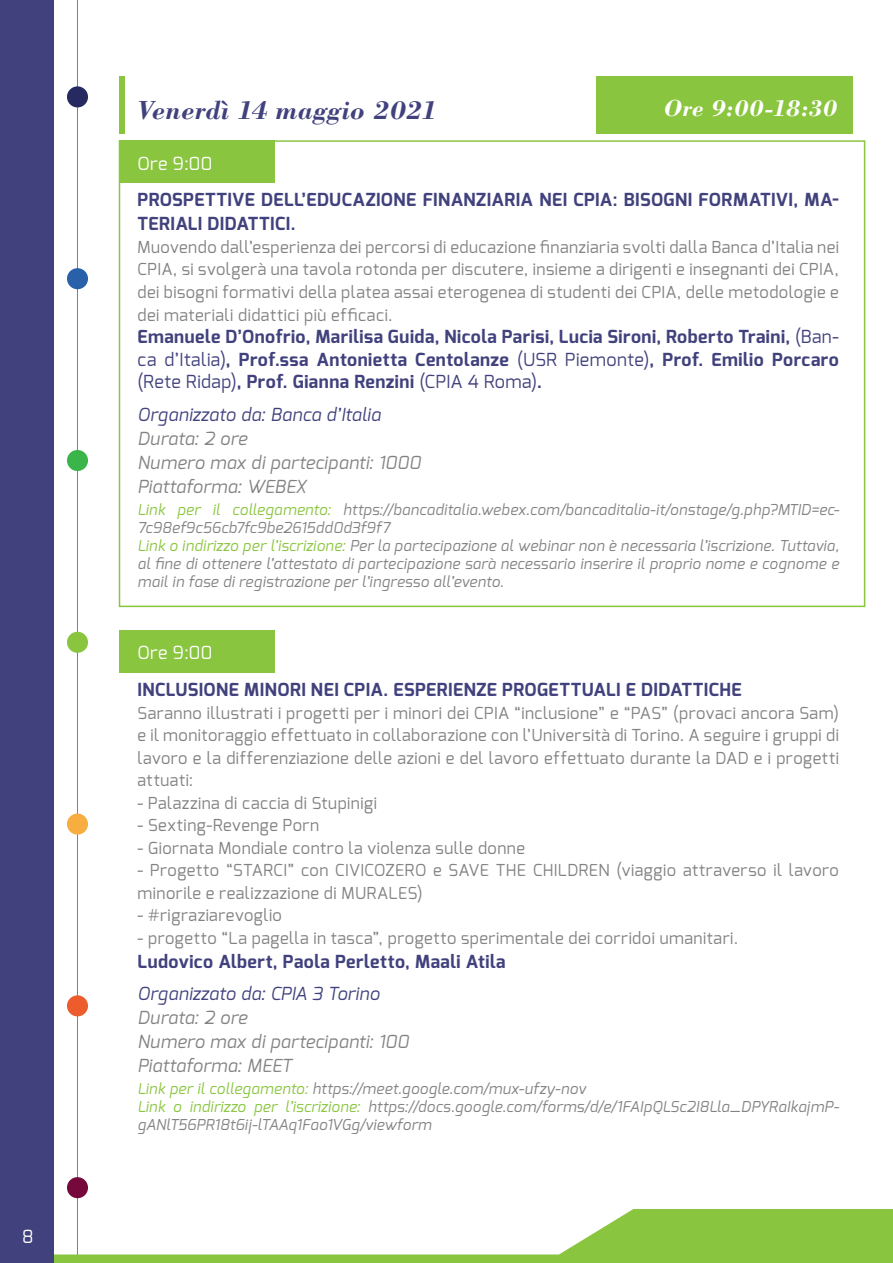
<style>
.page{position:relative;width:893px;height:1263px;background:#fff}
.page>*{position:absolute;margin:0;border:0;box-sizing:border-box;transform-origin:0 0}
.t1{font:italic 700 27px "Bodoni";letter-spacing:.005em;color:#41417d}
.t2{font:italic 700 24px "Bodoni";color:#fff}
.t3{font:700 18px/22.5px "Exo";letter-spacing:.025em;color:#41417d;text-align:justify}
.t4{font:italic 18px/24px "Exo";letter-spacing:.015em;color:#828282}
.t5{font:italic 18px "Exo";letter-spacing:.01em;color:#41417d}
.t6{font:18px "Exo";letter-spacing:.025em;color:#fff}
.t7{font:16.5px/22.5px "Exo";letter-spacing:.025em;color:#828282;text-align:justify}
.t8{font:italic 15px/18px "Exo";letter-spacing:.02em;color:#828282}
.s1{font-weight:400}
.s2{color:#8ac53f}
</style>
<div class="page">
<div style="left:119px;top:140px;width:156px;height:42px;background:#8ac53f"></div>
<div style="left:119px;top:630px;width:156px;height:42px;background:#8ac53f"></div>
<div style="left:596px;top:77px;width:257px;height:57px;background:#8ac53f"></div>
<div style="left:119px;top:77px;width:6px;height:57px;background:#8ac53f"></div>
<div style="left:119px;top:140px;width:746px;height:467px;border:2px solid #8ac53f"></div>
<hr style="left:77px;top:0;width:1px;height:1263px;background:#828282">
<div style="left:67px;top:1177px;width:21px;height:21px;background:#76093b;border-radius:50%"></div>
<div style="left:67px;top:995px;width:21px;height:21px;background:#ed5c2c;border-radius:50%"></div>
<div style="left:67px;top:813px;width:21px;height:22px;background:#f7ad3f;border-radius:50%"></div>
<div style="left:67px;top:632px;width:21px;height:21px;background:#8ac53f;border-radius:50%"></div>
<div style="left:67px;top:450px;width:21px;height:21px;background:#39b54a;border-radius:50%"></div>
<div style="left:67px;top:268px;width:21px;height:21px;background:#2860a9;border-radius:50%"></div>
<div style="left:67px;top:86px;width:21px;height:21px;background:#262a61;border-radius:50%"></div>
<svg style="left:54px;top:1209px;width:839px;height:54px"></svg>
<div style="left:0;top:0;width:54px;height:1263px;background:#41417d"></div>
<p class="t6" style="left:22px;top:1225px;width:13px">8</p>
<h1 class="t1" style="left:137px;top:93px;width:301px">Venerdì 14 maggio 2021</h1>
<h2 class="t2" style="left:664px;top:93px;width:175px">Ore 9:00-18:30</h2>
<p class="t6" style="left:137px;top:152px;width:76px">Ore 9:00</p>
<p class="t3" style="left:137px;top:189px;width:360px">Prospettive dell’educazione finanziaria</p>
<p class="t3" style="left:539px;top:189px;width:196px">nei CPIA: bisogni forma</p>
<p class="t3" style="left:760px;top:189px;width:80px">tivi, ma-</p>
<p class="t3" style="left:137px;top:213px;width:82px">teriali dida</p>
<p class="t3" style="left:248px;top:213px;width:49px">ttici .</p>
<p class="t7" style="left:137px;top:236px;width:703px">Muovendo dall’esperienza dei percorsi di educazione finanziaria svolti dalla Banca d’Italia nei CPIA, si svolgerà una tavola rotonda per discutere, insieme a dirigenti e insegnanti dei CPIA, dei bisogni formativi della platea assai eterogenea di studenti dei CPIA, delle metodologie e dei materiali didattici più efficaci.</p>
<p class="t3" style="left:137px;top:325px;width:703px">Emanuele D’Onofrio, Marilisa Guida, Nicola Parisi, Lucia Sironi, Roberto Traini, <span class="s1">(Ban&shy;ca d’Italia)</span>, Prof.ssa Antonietta Centolanze <span class="s1">(USR Piemonte)</span>, Prof. Emilio Porcaro <span class="s1">(Rete Ridap)</span>, Prof. Gianna Renzini <span class="s1">(CPIA 4 Roma)</span>.</p>
<p class="t5" style="left:137px;top:402px;width:245px">Organizzato da: Banca d’Italia</p>
<p class="t4" style="left:137px;top:426px;width:285px">Durata: 2 ore<br>Numero max di partecipanti: 1000<br>Piattaforma: Webex</p>
<p class="t8" style="left:137px;top:500px;width:703px"><span class="s2">Link per il collegamento:</span> https://bancaditalia.webex.com/bancaditalia-it/onstage/g.php?MTID=ec-7c98ef9c56cb7fc9be2615dd0d3f9f7<br><span class="s2">Link o indirizzo per l’iscrizione:</span> Per la partecipazione al webinar non è necessaria l’iscrizione. Tuttavia, al fine di ottenere l’attestato di partecipazione sarà necessario inserire il proprio nome e cognome e mail in fase di registrazione per l’ingresso all’evento.</p>
<p class="t6" style="left:137px;top:641px;width:76px">Ore 9:00</p>
<p class="t3" style="left:137px;top:678px;width:515px">Inclusione minori nei CPIA. Esperienze progettuali e dida</p>
<p class="t3" style="left:682px;top:678px;width:62px">ttiche</p>
<p class="t7" style="left:137px;top:701px;width:703px">Saranno illustrati i progetti per i minori dei CPIA “inclusione” e “PAS” (provaci ancora Sam) e il monitoraggio effettuato in collaborazione con l’Università di Torino. A seguire i gruppi di lavoro e la differenziazione delle azioni e del lavoro effettuato durante la DAD e i progetti attuati:</p>
<p class="t7" style="left:137px;top:791px;width:241px">- Palazzina di caccia di Stupinigi</p>
<p class="t7" style="left:137px;top:814px;width:183px">- Sexting-Revenge Porn</p>
<p class="t7" style="left:137px;top:836px;width:389px">- Giornata Mondiale contro la violenza sulle donne</p>
<p class="t7" style="left:137px;top:859px;width:703px">- Progetto “STARCI” con CIVICOZERO e SAVE THE CHILDREN (viaggio attraverso il lavoro minorile e realizzazione di MURALES)</p>
<p class="t7" style="left:137px;top:904px;width:146px">- #rigraziarevoglio</p>
<p class="t7" style="left:137px;top:926px;width:602px">- progetto “La pagella in tasca”, progetto sperimentale dei corridoi umanitari.</p>
<p class="t3" style="left:137px;top:950px;width:370px">Ludovico Albert, Paola Perletto, Maali Atila</p>
<p class="t5" style="left:137px;top:982px;width:244px">Organizzato da: CPIA 3 Torino</p>
<p class="t4" style="left:137px;top:1005px;width:273px">Durata: 2 ore<br>Numero max di partecipanti: 100<br>Piattaforma: MEET</p>
<p class="t8" style="left:137px;top:1080px;width:703px"><span class="s2">Link per il collegamento:</span> https://meet.google.com/mux-ufzy-nov<br><span class="s2">Link o indirizzo per l’iscrizione:</span> https://docs.google.com/forms/d/e/1FAIpQLSc2I8Lla_DPYRaIkajmP&shy;gANlT56PR18t6ij-lTAAq1Fao1VGg/viewform</p>
</div>
